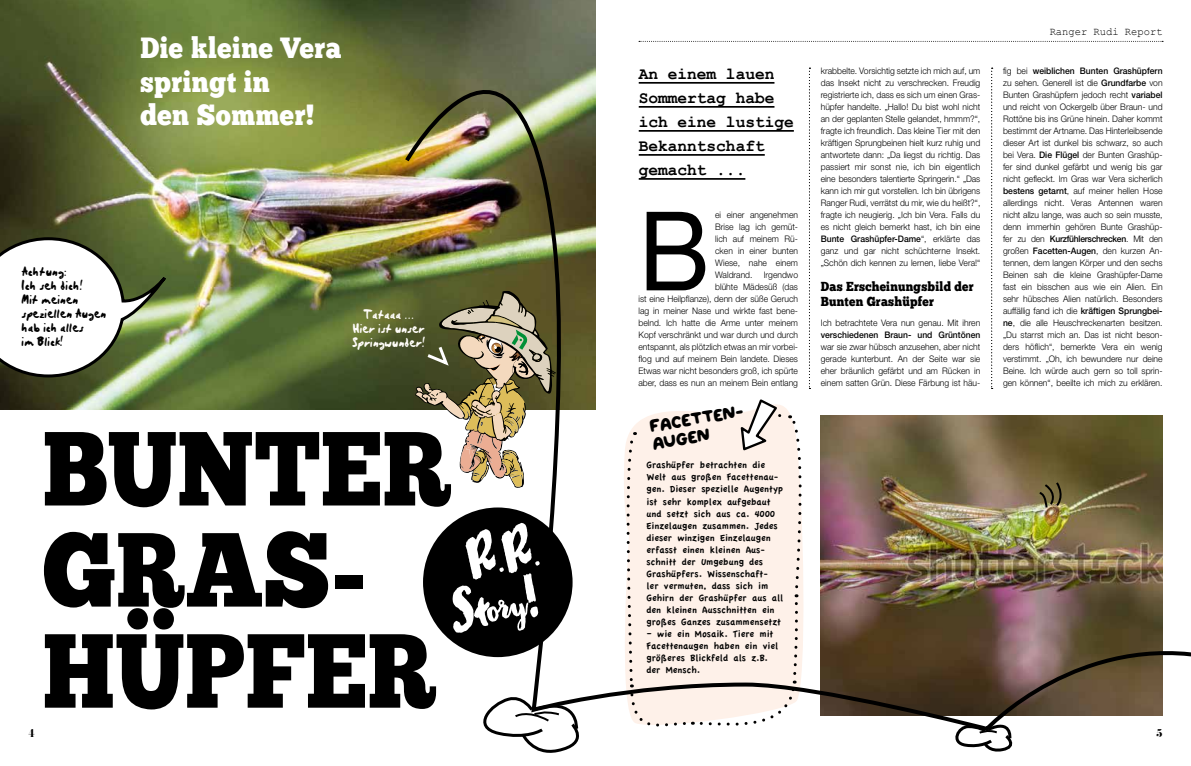
<style>
.page{position:relative;width:1191px;height:766px;background:#fff}
.page>*{position:absolute;margin:0;border:0;box-sizing:border-box;transform-origin:0 0}
.t1{font:109.8px "Helvetica Neue LT Pro";color:#000;scale:.95 1}
.t2{font:105px/101px "Chunk Five Ex";color:#000;scale:.9 1}
.t3{font:76.2px "Chaotiq Tight";color:#fff;scale:.9 1}
.t4{font:29.1px/33.6px "Chunk Five Ex";letter-spacing:.02em;color:#fff;scale:.9 1}
.t5{font:17.2px/17.6px "QUIRKYSPRING Regular";color:#000}
.t6{font:700 17px/24px "Courier New";color:#000;scale:.95 1}
.t7{font:14px/14px "quickrite";letter-spacing:-.01em;color:#000;scale:.9 1}
.t8{font:14px/14px "quickrite";letter-spacing:-.01em;color:#fffdf9;text-align:center;scale:.9 1}
.t9{font:13px/15px "Chunk Five Ex";letter-spacing:.02em;color:#000;scale:.9 1}
.t10{font:11px "Courier New";color:#000;scale:.95 1}
.t11{font:11px "Pistilli";color:#000;scale:.95 1}
.t12{font:10px/12px "Apple Casual";color:#000}
.t13{font:300 9px/12px "Helvetica Neue LT Pro";color:#000;text-align:justify;scale:.95 1}
.t14{font:500 9px "Helvetica Neue LT Pro";color:#000;scale:.95 1}
.s1{font-weight:500}
</style>
<div class="page">
<img style="left:0;top:0;width:403px;height:409px">
<svg style="left:0;top:236px;width:168px;height:143px"></svg>
<img style="left:403px;top:0;width:788px;height:722px">
<svg style="left:471px;top:695px;width:123px;height:58px"></svg>
<svg style="left:950px;top:718px;width:72px;height:34px"></svg>
<svg style="left:1037px;top:480px;width:28px;height:29px"></svg>
<svg style="left:624px;top:397px;width:181px;height:330px;background:#f7ece5"></svg>
<svg style="left:415px;top:291px;width:141px;height:197px"></svg>
<h3 class="t4" style="left:140px;top:30px;width:225px">Die kleine Vera springt in<br>den Sommer!</h3>
<h3 class="t7" style="left:22px;top:265px;width:96px">Achtung:<br>Ich seh dich!<br>Mit meinen speziellen Augen hab ich alles<br>im Blick!</h3>
<h3 class="t8" style="left:352px;top:308px;width:83px">Tataaa ...<br>Hier ist unser<br>Springwunder!</h3>
<h2 class="t2" style="left:43px;top:416px;width:456px">BUNTER<br>GRAS-<br>HÜPFER</h2>
<h3 class="t3" style="left:458px;top:506px;width:82px;rotate:-10deg">R.R.</h3>
<h3 class="t3" style="left:441px;top:560px;width:103px;rotate:-10deg">Story!</h3>
<h3 class="t6" style="left:639px;top:61px;width:165px">An einem lauen<br>Sommertag habe ich eine lustige<br>Bekanntschaft gemacht ...</h3>
<p class="t13" style="left:638px;top:209px;width:169px;text-align:right">ei einer angenehmen<br>Brise lag ich gemüt-<br>lich auf meinem Rü-<br>cken in einer bunten<br>Wiese, nahe einem<br>Waldrand. Irgendwo<br>blühte Mädesüß (das<br>ist eine Heilpflanze), denn der süße Geruch lag in meiner Nase und wirkte fast bene&shy;belnd. Ich hatte die Arme unter meinem<br>Kopf verschränkt und war durch und durch entspannt, als plötzlich etwas an mir vorbei&shy;flog und auf meinem Bein landete. Dieses<br>Etwas war nicht besonders groß, ich spürte aber, dass es nun an meinem Bein entlang</p>
<h1 class="t1" style="left:638px;top:183px;width:77px">B</h1>
<h3 class="t5" style="left:648px;top:418px;width:97px;rotate:-10deg">facetten&shy;augen</h3>
<p class="t12" style="left:646px;top:459px;width:138px">Grashüpfer betrachten die<br>Welt aus großen Facettenau&shy;gen. Dieser spezielle Augentyp ist sehr komplex aufgebaut und setzt sich aus ca. 4000<br>Einzelaugen zusammen. Jedes dieser winzigen Einzelaugen erfasst einen kleinen Aus&shy;schnitt der Umgebung des<br>Grashüpfers. Wissenschaft-<br>ler vermuten, dass sich im<br>Gehirn der Grashüpfer aus all den kleinen Ausschnitten ein großes Ganzes zusammensetzt</p>
<p class="t12" style="left:646px;top:627px;width:133px">– wie ein Mosaik. Tiere mit<br>Facettenaugen haben ein viel größeres Blickfeld als z.B. der Mensch.</p>
<p class="t13" style="left:820px;top:65px;width:169px">krabbelte. Vorsichtig setzte ich mich auf, um das Insekt nicht zu verschrecken. Freudig registrierte ich, dass es sich um einen Gras&shy;hüpfer handelte. „Hallo! Du bist wohl nicht an der geplanten Stelle gelandet, hmmm?“, fragte ich freundlich. Das kleine Tier mit den kräftigen Sprungbeinen hielt kurz ruhig und antwortete dann: „Da liegst du richtig. Das passiert mir sonst nie, ich bin eigentlich eine besonders talentierte Springerin.“ „Das kann ich mir gut vorstellen. Ich bin übrigens Ranger Rudi, verrätst du mir, wie du heißt?“, fragte ich neugierig. „Ich bin Vera. Falls du es nicht gleich bemerkt hast, ich bin eine <span class="s1">Bunte Grashüpfer-Dame</span>“, erklärte das ganz und gar nicht schüchterne Insekt. „Schön dich kennen zu lernen, liebe Vera!“</p>
<h3 class="t9" style="left:821px;top:279px;width:171px">Das Erscheinungsbild der<br>Bunten Grashüpfer</h3>
<p class="t13" style="left:820px;top:317px;width:169px">Ich betrachtete Vera nun genau. Mit ihren</p>
<p class="t14" style="left:820px;top:329px;width:169px">verschiedenen Braun- und Grüntönen</p>
<p class="t13" style="left:820px;top:341px;width:169px">war sie zwar hübsch anzusehen, aber nicht gerade kunterbunt. An der Seite war sie eher bräunlich gefärbt und am Rücken in einem satten Grün. Diese Färbung ist häu-</p>
<p class="t10" style="left:1049px;top:25px;width:120px">Ranger Rudi Report</p>
<p class="t13" style="left:1003px;top:65px;width:169px">fig bei <span class="s1">weiblichen Bunten Grashüpfern </span>zu sehen. Generell ist die <span class="s1">Grundfarbe</span> von Bunten Grashüpfern jedoch recht <span class="s1">variabel </span>und reicht von Ockergelb über Braun- und Rottöne bis ins Grüne hinein. Daher kommt bestimmt der Artname. Das Hinterleibsende dieser Art ist dunkel bis schwarz, so auch bei Vera. <span class="s1">Die Flügel</span> der Bunten Grashüp&shy;fer sind dunkel gefärbt und wenig bis gar nicht gefleckt. Im Gras war Vera sicherlich <span class="s1">bestens getarnt</span>, auf meiner hellen Hose allerdings nicht. Veras Antennen waren nicht allzu lange, was auch so sein musste, denn immerhin gehören Bunte Grashüp&shy;fer zu den <span class="s1">Kurzfühlerschrecken</span>. Mit den großen <span class="s1">Facetten-Augen</span>, den kurzen An&shy;tennen, dem langen Körper und den sechs Beinen sah die kleine Grashüpfer-Dame fast ein bisschen aus wie ein Alien. Ein sehr hübsches Alien natürlich. Besonders auffällig fand ich die <span class="s1">kräftigen Sprungbei&shy;ne</span>, die alle Heuschreckenarten besitzen. „Du starrst mich an. Das ist nicht beson&shy;ders höflich“, bemerkte Vera ein wenig verstimmt. „Oh, ich bewundere nur deine Beine. Ich würde auch gern so toll sprin&shy;gen können“, beeilte ich mich zu erklären.</p>
<p class="t11" style="left:28px;top:725px;width:8px">4</p>
<p class="t11" style="left:1156px;top:725px;width:8px">5</p>
</div>
